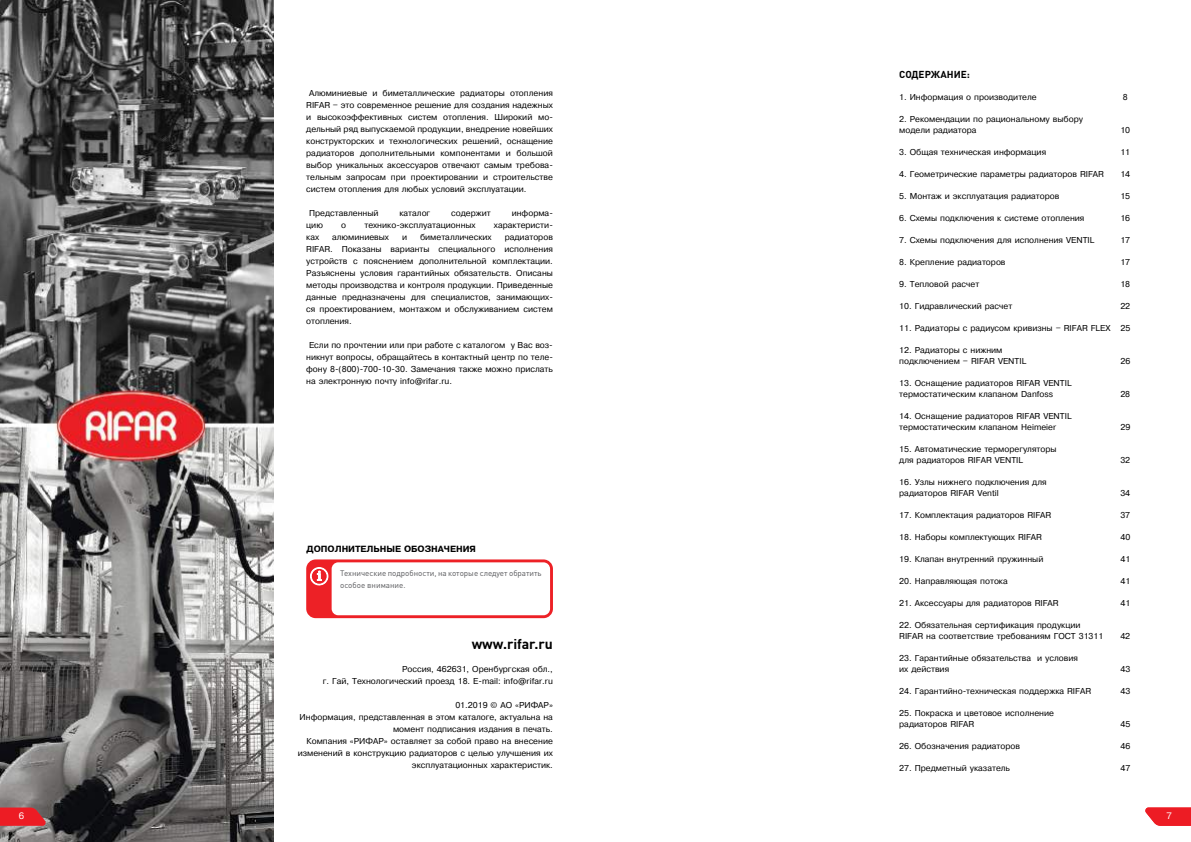
<style>
.page{position:relative;width:1191px;height:842px;background:#fff}
.page>*{position:absolute;margin:0;border:0;box-sizing:border-box;transform-origin:0 0}
.t1{font:700 14px "DIN Pro";color:#000}
.t2{font:700 10px "DIN Pro";color:#000}
.t3{font:9.3px "Pragmatica Cyrillic";color:#fff}
.t4{font:8.5px/12px "Pragmatica Cyrillic";color:#000}
.t5{font:700 8.5px "Pragmatica";color:#000}
.t6{font:8px/12px "DIN Pro";color:#57585b}
</style>
<div class="page">
<img style="left:0;top:0;width:273px;height:842px">
<svg style="left:306px;top:559px;width:247px;height:59px;background:#ee3237"></svg>
<div style="left:332px;top:562px;width:218px;height:53px;background:#fff;border-radius:7px"></div>
<svg style="left:310px;top:567px;width:18px;height:18px"></svg>
<svg style="left:1145px;top:807px;width:46px;height:19px"></svg>
<svg style="left:0;top:807px;width:47px;height:19px"></svg>
<p class="t4" style="left:306px;top:87px;width:248px;text-align:justify;text-indent:3px">Алюминиевые и биметаллические радиаторы отопления RIFAR – это современное решение для создания надежных и высокоэффективных систем отопления. Широкий мо&shy;дельный ряд выпускаемой продукции, внедрение новейших конструкторских и технологических решений, оснащение радиаторов дополнительными компонентами и большой выбор уникальных аксессуаров отвечают самым требова&shy;тельным запросам при проектировании и строительстве систем отопления для любых условий эксплуатации.</p>
<p class="t4" style="left:309px;top:207px;width:71px">Представленный</p>
<p class="t4" style="left:399px;top:207px;width:32px">каталог</p>
<p class="t4" style="left:451px;top:207px;width:41px">содержит</p>
<p class="t4" style="left:512px;top:207px;width:43px">информа-</p>
<p class="t4" style="left:306px;top:219px;width:18px">цию</p>
<p class="t4" style="left:341px;top:219px;width:6px">о</p>
<p class="t4" style="left:364px;top:219px;width:113px">технико-эксплуатационных</p>
<p class="t4" style="left:494px;top:219px;width:60px">характеристи-</p>
<p class="t4" style="left:306px;top:231px;width:14px">ках</p>
<p class="t4" style="left:332px;top:231px;width:58px">алюминиевых</p>
<p class="t4" style="left:402px;top:231px;width:7px">и</p>
<p class="t4" style="left:420px;top:231px;width:73px">биметаллических</p>
<p class="t4" style="left:306px;top:231px;width:248px;text-align:justify;text-indent:198px">радиаторов RIFAR. Показаны варианты специального исполнения устройств с пояснением дополнительной комплектации.<br>Разъяснены условия гарантийных обязательств. Описаны методы производства и контроля продукции. Приведенные данные предназначены для специалистов, занимающих&shy;ся проектированием, монтажом и обслуживанием систем отопления.</p>
<p class="t4" style="left:306px;top:339px;width:248px;text-align:justify;text-indent:3px">Если по прочтении или при работе с каталогом у Вас воз&shy;никнут вопросы, обращайтесь в контактный центр по теле&shy;фону 8-(800)-700-10-30. Замечания также можно прислать на электронную почту info@rifar.ru.</p>
<p class="t5" style="left:306px;top:544px;width:171px">ДОПОЛНИТЕЛЬНЫЕ ОБОЗНАЧЕНИЯ</p>
<p class="t6" style="left:340px;top:566px;width:203px">Технические подробности, на которые следует обратить особое внимание.</p>
<h1 class="t1" style="left:472px;top:632px;width:83px">www.rifar.ru</h1>
<p class="t4" style="left:323px;top:663px;width:231px;text-align:right">Россия, 462631, Оренбургская обл.,<br>г. Гай, Технологический проезд 18. Е-mail: info@rifar.ru</p>
<p class="t4" style="left:298px;top:699px;width:257px;text-align:right">01.2019 © АО «РИФАР»<br>Информация, представленная в этом каталоге, актуальна на момент подписания издания в печать.<br>Компания «РИФАР» оставляет за собой право на внесение изменений в конструкцию радиаторов с целью улучшения их эксплуатационных характеристик.</p>
<p class="t2" style="left:899px;top:66px;width:72px">СОДЕРЖАНИЕ:</p>
<p class="t4" style="left:899px;top:91px;width:139px">1. Информация о производителе</p>
<p class="t4" style="left:1122px;top:91px;width:6px">8</p>
<p class="t4" style="left:899px;top:114px;width:185px;line-height:11px">2. Рекомендации по рациональному выбору модели радиатора</p>
<p class="t4" style="left:1120px;top:124px;width:11px">10</p>
<p class="t4" style="left:899px;top:146px;width:148px">3. Общая техническая информация</p>
<p class="t4" style="left:1120px;top:146px;width:11px">11</p>
<p class="t4" style="left:899px;top:168px;width:206px">4. Геометрические параметры радиаторов RIFAR</p>
<p class="t4" style="left:1120px;top:168px;width:11px">14</p>
<p class="t4" style="left:899px;top:190px;width:162px">5. Монтаж и эксплуатация радиаторов</p>
<p class="t4" style="left:1120px;top:190px;width:11px">15</p>
<p class="t4" style="left:899px;top:212px;width:187px">6. Схемы подключения к системе отопления</p>
<p class="t4" style="left:1120px;top:212px;width:11px">16</p>
<p class="t4" style="left:899px;top:234px;width:197px">7. Схемы подключения для исполнения VENTIL</p>
<p class="t4" style="left:1120px;top:234px;width:11px">17</p>
<p class="t4" style="left:899px;top:256px;width:108px">8. Крепление радиаторов</p>
<p class="t4" style="left:1120px;top:256px;width:11px">17</p>
<p class="t4" style="left:899px;top:278px;width:82px">9. Тепловой расчет</p>
<p class="t4" style="left:1120px;top:278px;width:11px">18</p>
<p class="t4" style="left:899px;top:300px;width:115px">10. Гидравлический расчет</p>
<p class="t4" style="left:1120px;top:300px;width:11px">22</p>
<p class="t4" style="left:899px;top:322px;width:232px">11. Радиаторы с радиусом кривизны – RIFAR FLEX 25</p>
<p class="t4" style="left:899px;top:345px;width:128px;line-height:11px">12. Радиаторы с нижним подключением – RIFAR VENTIL</p>
<p class="t4" style="left:1120px;top:355px;width:11px">26</p>
<p class="t4" style="left:899px;top:378px;width:174px;line-height:11px">13. Oснащение радиаторов RIFAR VENTIL термостатическим клапаном Danfoss</p>
<p class="t4" style="left:1120px;top:388px;width:11px">28</p>
<p class="t4" style="left:899px;top:411px;width:174px;line-height:11px">14. Oснащение радиаторов RIFAR VENTIL термостатическим клапаном Heimeier</p>
<p class="t4" style="left:1120px;top:421px;width:11px">29</p>
<p class="t4" style="left:899px;top:444px;width:159px;line-height:11px">15. Автоматические терморегуляторы для радиаторов RIFAR VENTIL</p>
<p class="t4" style="left:1120px;top:454px;width:11px">32</p>
<p class="t4" style="left:899px;top:477px;width:149px;line-height:11px">16. Узлы нижнего подключения для радиаторов RIFAR Ventil</p>
<p class="t4" style="left:1120px;top:487px;width:11px">34</p>
<p class="t4" style="left:899px;top:509px;width:154px">17. Комплектация радиаторов RIFAR</p>
<p class="t4" style="left:1120px;top:509px;width:11px">37</p>
<p class="t4" style="left:899px;top:531px;width:144px">18. Наборы комплектующих RIFAR</p>
<p class="t4" style="left:1120px;top:531px;width:11px">40</p>
<p class="t4" style="left:899px;top:553px;width:146px">19. Клапан внутренний пружинный</p>
<p class="t4" style="left:1120px;top:553px;width:11px">41</p>
<p class="t4" style="left:899px;top:575px;width:110px">20. Направляющая потока</p>
<p class="t4" style="left:1120px;top:575px;width:11px">41</p>
<p class="t4" style="left:899px;top:597px;width:161px">21. Аксессуары для радиаторов RIFAR</p>
<p class="t4" style="left:1120px;top:597px;width:11px">41</p>
<p class="t4" style="left:899px;top:620px;width:206px;line-height:11px">22. Обязательная сертификация продукции<br>RIFAR на соответствие требованиям ГОСТ 31311</p>
<p class="t4" style="left:1120px;top:630px;width:11px">42</p>
<p class="t4" style="left:899px;top:653px;width:180px;line-height:11px">23. Гарантийные обязательства и условия их действия</p>
<p class="t4" style="left:1120px;top:663px;width:11px">43</p>
<p class="t4" style="left:899px;top:685px;width:193px">24. Гарантийно-техническая поддержка RIFAR</p>
<p class="t4" style="left:1120px;top:685px;width:11px">43</p>
<p class="t4" style="left:899px;top:708px;width:156px;line-height:11px">25. Покраска и цветовое исполнение радиаторов RIFAR</p>
<p class="t4" style="left:1120px;top:718px;width:11px">45</p>
<p class="t4" style="left:899px;top:740px;width:122px">26. Обозначения радиаторов</p>
<p class="t4" style="left:1120px;top:740px;width:11px">46</p>
<p class="t4" style="left:899px;top:762px;width:112px">27. Предметный указатель</p>
<p class="t4" style="left:1120px;top:762px;width:11px">47</p>
<p class="t3" style="left:19px;top:811px;width:7px">6</p>
<p class="t3" style="left:1166px;top:811px;width:7px">7</p>
</div>
